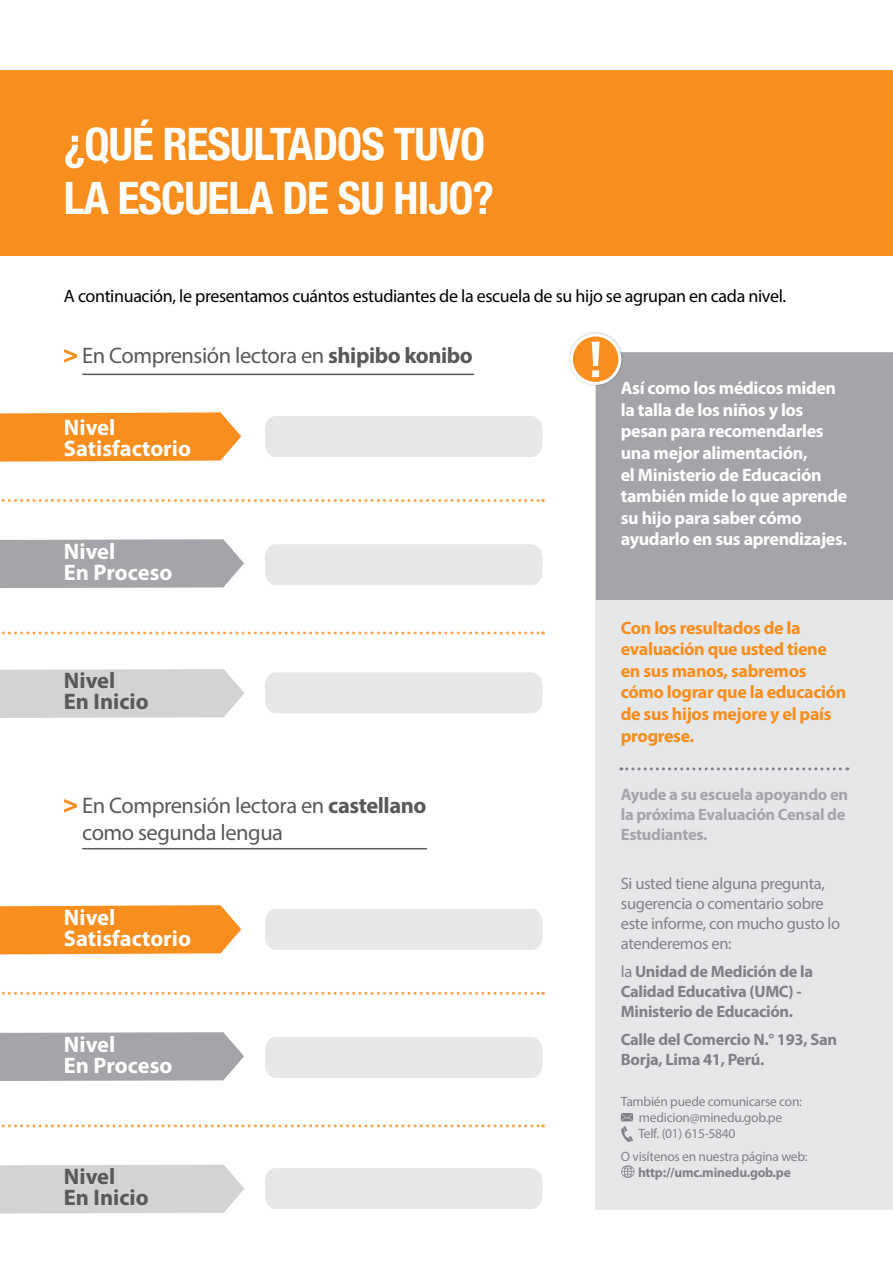
<style>
.page{position:relative;width:893px;height:1263px;background:#fff}
.page>*{position:absolute;margin:0;border:0;box-sizing:border-box;transform-origin:0 0}
.t1{font:700 condensed 45px/54px "Helvetica Neue";letter-spacing:-.02em;color:#fff}
.t2{font:22.5px/27px "Myriad Pro";letter-spacing:-.02em;color:#58595b}
.t3{font:700 22.5px/21px "Myriad Pro";color:#fff}
.t4{font:700 22.5px/21px "Myriad Pro";color:#58595b}
.t5{font:700 18px/21.6px "Myriad Pro";letter-spacing:-.02em;color:#fff}
.t6{font:700 18px/21.6px "Myriad Pro";letter-spacing:-.02em;color:#f78e1e}
.t7{font:18px "Myriad Pro";letter-spacing:-.02em;color:#000}
.t8{font:700 16.5px/19.8px "Myriad Pro";letter-spacing:-.02em;color:#808285}
.t9{font:16.5px/19.8px "Myriad Pro";letter-spacing:-.02em;color:#808285}
.t10{font:700 16.5px/19.8px "Myriad Pro";letter-spacing:-.02em;color:#a3a5a8}
.t11{font:13.5px/16.2px "Myriad Pro";letter-spacing:-.02em;color:#808285}
.t12{font:700 13.5px "Myriad Pro";letter-spacing:-.02em;color:#808285}
.s1{font-weight:700}
.s2{font-weight:400}
</style>
<div class="page">
<div style="left:0;top:70px;width:893px;height:186px;background:#f78e1e"></div>
<svg style="left:0;top:669px;width:245px;height:49px;background:#d3d5d6"></svg>
<div style="left:265px;top:416px;width:277px;height:41px;background:#e6e7e8"></div>
<svg style="left:0;top:412px;width:241px;height:50px;background:#f7962f"></svg>
<div style="left:265px;top:544px;width:277px;height:41px;background:#e6e7e8"></div>
<svg style="left:0;top:539px;width:244px;height:49px;background:#a8aaac"></svg>
<div style="left:265px;top:672px;width:277px;height:41px;background:#e6e7e8"></div>
<div style="left:596px;top:352px;width:297px;height:248px;background:#a3a5a8"></div>
<div style="left:596px;top:600px;width:297px;height:609px;background:#e6e7e8"></div>
<div style="left:0;top:1165px;width:245px;height:48px;background:#d1d3d4"></div>
<div style="left:265px;top:909px;width:277px;height:41px;background:#e6e7e8"></div>
<svg style="left:0;top:905px;width:241px;height:49px;background:#f7942b"></svg>
<div style="left:265px;top:1037px;width:277px;height:41px;background:#e6e7e8"></div>
<svg style="left:0;top:1032px;width:244px;height:49px;background:#a8aaac"></svg>
<div style="left:265px;top:1168px;width:277px;height:41px;background:#e6e7e8"></div>
<svg style="left:621px;top:767px;width:227px;height:3px"></svg>
<svg style="left:621px;top:1165px;width:13px;height:13px"></svg>
<svg style="left:621px;top:1113px;width:12px;height:29px"></svg>
<svg style="left:64px;top:349px;width:13px;height:14px"></svg>
<hr style="left:82px;top:374px;width:392px;height:1px;background:#58595b">
<svg style="left:1px;top:631px;width:542px;height:3px"></svg>
<svg style="left:1px;top:1124px;width:542px;height:3px"></svg>
<svg style="left:1px;top:499px;width:542px;height:3px"></svg>
<svg style="left:1px;top:992px;width:542px;height:3px"></svg>
<div style="left:568px;top:331px;width:55px;height:56px;background:#000;opacity:.23"></div>
<div style="left:571px;top:335px;width:49px;height:48px;background:#f78e1e;border-radius:50%"></div>
<div style="left:570px;top:333px;width:51px;height:52px;border:3px solid #fff;border-radius:50%"></div>
<svg style="left:592px;top:342px;width:8px;height:35px"></svg>
<svg style="left:64px;top:799px;width:13px;height:13px"></svg>
<hr style="left:82px;top:848px;width:345px;height:1px;background:#58595b">
<h1 class="t1" style="left:64px;top:117px;width:432px">¿QUÉ RESULTADOS TUVO<br>LA ESCUELA DE SU HIJO?</h1>
<p class="t7" style="left:64px;top:285px;width:724px">A continuación, le presentamos cuántos estudiantes de la escuela de su hijo se agrupan en cada nivel.</p>
<p class="t2" style="left:82px;top:342px;width:392px">En Comprensión lectora en <span class="s1">shipibo konibo</span></p>
<p class="t3" style="left:64px;top:416px;width:129px">Nivel<br>Satisfactorio</p>
<p class="t3" style="left:64px;top:540px;width:110px">Nivel<br>En Proceso</p>
<p class="t4" style="left:64px;top:670px;width:86px">Nivel<br>En Inicio</p>
<p class="t2" style="left:82px;top:792px;width:346px">En Comprensión lectora en <span class="s1">castellano </span>como segunda lengua</p>
<p class="t3" style="left:64px;top:906px;width:129px">Nivel<br>Satisfactorio</p>
<p class="t3" style="left:64px;top:1033px;width:110px">Nivel<br>En Proceso</p>
<p class="t4" style="left:64px;top:1165px;width:86px">Nivel<br>En Inicio</p>
<p class="t5" style="left:621px;top:377px;width:228px">Así como los médicos miden la talla de los niños y los pesan para recomendarles una mejor alimentación,<br>el Ministerio de Educación también mide lo que aprende su hijo para saber cómo ayudarlo en sus aprendizajes.</p>
<p class="t6" style="left:621px;top:616px;width:227px">Con los resultados de la evaluación que usted tiene en sus manos, sabremos cómo lograr que la educación de sus hijos mejore y el país progrese.</p>
<p class="t10" style="left:621px;top:784px;width:229px">Ayude a su escuela apoyando en la próxima Evaluación Censal de<br>Estudiantes.</p>
<p class="t9" style="left:621px;top:874px;width:221px">Si usted tiene alguna pregunta, sugerencia o comentario sobre este informe, con mucho gusto lo atenderemos en:</p>
<p class="t8" style="left:621px;top:961px;width:194px"><span class="s2">la</span> Unidad de Medición de la<br>Calidad Educativa (UMC) -<br>Ministerio de Educación.</p>
<p class="t8" style="left:621px;top:1029px;width:218px">Calle del Comercio N.° 193, San<br>Borja, Lima 41, Perú.</p>
<p class="t11" style="left:638px;top:1093px;width:165px;text-indent:-18px">También puede comunicarse con: medicion@minedu.gob.pe<br>Telf. (01) 615-5840</p>
<p class="t11" style="left:621px;top:1148px;width:188px">O visítenos en nuestra página web:</p>
<p class="t12" style="left:638px;top:1163px;width:154px">http://umc.minedu.gob.pe</p>
</div>
